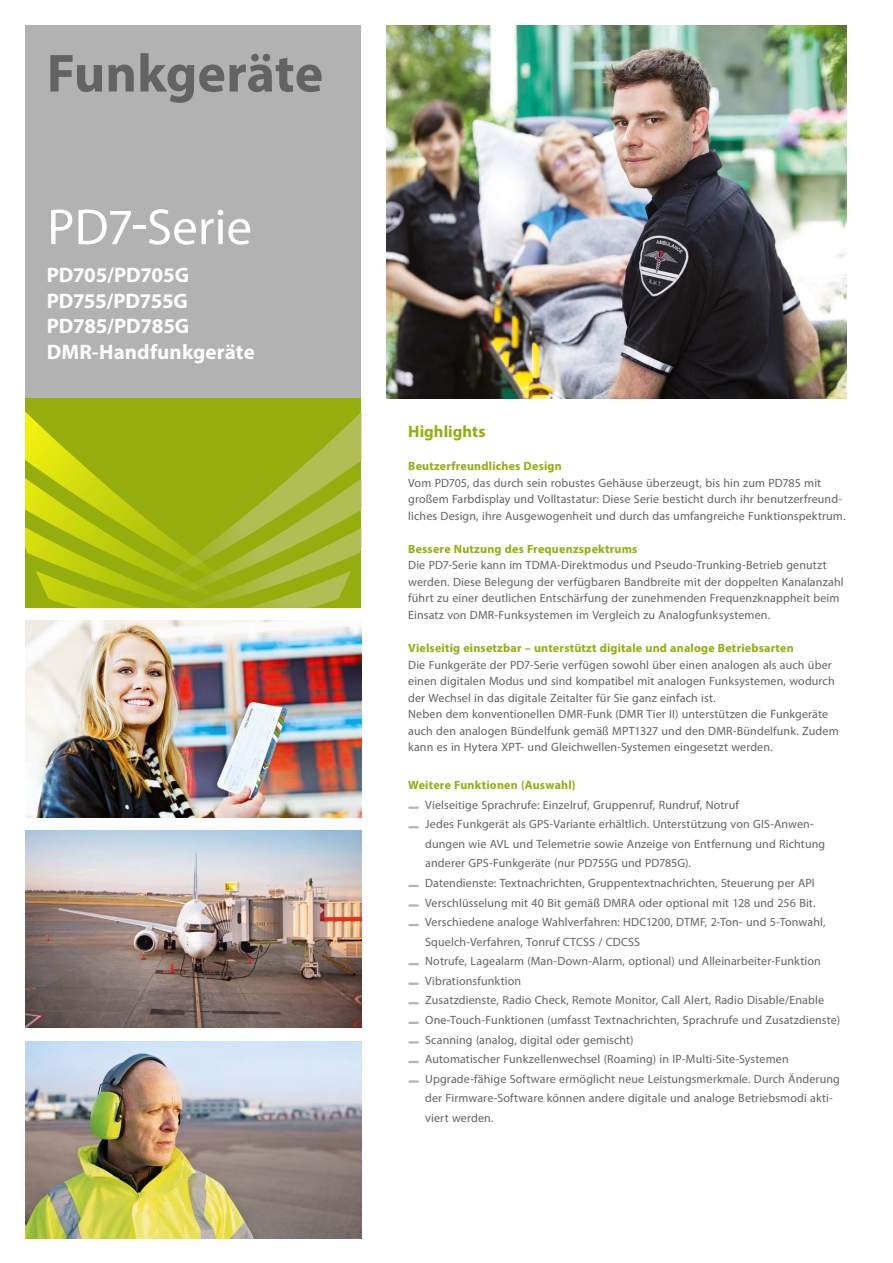
<style>
.page{position:relative;width:893px;height:1263px;background:#fff}
.page>*{position:absolute;margin:0;border:0;box-sizing:border-box;transform-origin:0 0}
.Produkt__Produktgrup{font:700 54px "Myriad Pro";color:#646363}
.Produkt__Bezeichnung{font:51px "Myriad Pro";color:#fff}
.Produkt__Bezeichnung-2{font:700 21px/25.5px "Myriad Pro";letter-spacing:-.005em;color:#fff}
.Text_-_Headline{font:700 16.5px "Myriad Pro";letter-spacing:.005em;color:#95ad0d}
.Text_-_Aufzählung_Fl{font:12px/19.5px "Myriad Pro";letter-spacing:.01em;color:#646363}
.Text_-_Fließtext_8pt{font:12px/16.5px "Myriad Pro";letter-spacing:.01em;color:#646363}
.Text_-_Fliesstext_8p{font:12px/16.5px "Myriad Pro";letter-spacing:.01em;color:#646363}
.Text_-_Subhead_8pt{font:700 12px "Myriad Pro";letter-spacing:.015em;color:#95ad0d}
.Text_-_Aufzählung_Su{font:700 12px "Myriad Pro";letter-spacing:.015em;color:#95ad0d}
</style>
<div class="page">
<div style="left:26px;top:26px;width:335px;height:372px;background:#b3b2b2"></div>
<svg style="left:275px;top:412px;width:86px;height:196px;background:#a2b52f"></svg>
<svg style="left:26px;top:398px;width:249px;height:210px;background:#a1b610"></svg>
<img style="left:387px;top:26px;width:459px;height:372px">
<img style="left:26px;top:1041px;width:335px;height:197px">
<img style="left:26px;top:830px;width:335px;height:197px">
<img style="left:26px;top:621px;width:335px;height:197px">
<svg style="left:409px;top:806px;width:9px;height:3px"></svg>
<svg style="left:409px;top:826px;width:9px;height:2px"></svg>
<svg style="left:409px;top:885px;width:9px;height:2px"></svg>
<svg style="left:409px;top:904px;width:9px;height:2px"></svg>
<svg style="left:409px;top:924px;width:9px;height:2px"></svg>
<svg style="left:409px;top:963px;width:9px;height:2px"></svg>
<svg style="left:409px;top:982px;width:9px;height:3px"></svg>
<svg style="left:409px;top:1002px;width:9px;height:2px"></svg>
<svg style="left:409px;top:1022px;width:9px;height:2px"></svg>
<svg style="left:409px;top:1041px;width:9px;height:2px"></svg>
<svg style="left:409px;top:1061px;width:9px;height:2px"></svg>
<svg style="left:409px;top:1080px;width:9px;height:3px"></svg>
<p class="Produkt__Produktgrup" style="left:47px;top:38px;width:278px">Funkgeräte</p>
<p class="Produkt__Bezeichnung" style="left:47px;top:196px;width:206px">PD7-Serie</p>
<p class="Produkt__Bezeichnung-2" style="left:47px;top:262px;width:210px">PD705/PD705G<br>PD755/PD755G<br>PD785/PD785G<br>DMR-Handfunkgeräte</p>
<p class="Text_-_Headline" style="left:408px;top:421px;width:79px">Highlights</p>
<p class="Text_-_Subhead_8pt" style="left:408px;top:458px;width:155px">Beutzerfreundliches Design</p>
<p class="Text_-_Fließtext_8pt" style="left:408px;top:474px;width:439px">Vom PD705, das durch sein robustes Gehäuse überzeugt, bis hin zum PD785 mit großem Farbdisplay und Volltastatur: Diese Serie besticht durch ihr benutzerfreund&shy;liches Design, ihre Ausgewogenheit und durch das umfangreiche Funktionspektrum.</p>
<p class="Text_-_Subhead_8pt" style="left:408px;top:541px;width:231px">Bessere Nutzung des Frequenzspektrums</p>
<p class="Text_-_Fliesstext_8p" style="left:408px;top:557px;width:437px">Die PD7-Serie kann im TDMA-Direktmodus und Pseudo-Trunking-Betrieb genutzt werden. Diese Belegung der verfügbaren Bandbreite mit der doppelten Kanalanzahl führt zu einer deutlichen Entschärfung der zunehmenden Frequenzknappheit beim Einsatz von DMR-Funksystemen im Vergleich zu Analogfunksystemen.</p>
<p class="Text_-_Aufzählung_Su" style="left:408px;top:640px;width:387px">Vielseitig einsetzbar – unterstützt digitale und analoge Betriebsarten</p>
<p class="Text_-_Fließtext_8pt" style="left:408px;top:656px;width:428px">Die Funkgeräte der PD7-Serie verfügen sowohl über einen analogen als auch über einen digitalen Modus und sind kompatibel mit analogen Funksystemen, wodurch der Wechsel in das digitale Zeitalter für Sie ganz einfach ist.</p>
<p class="Text_-_Fließtext_8pt" style="left:408px;top:706px;width:432px">Neben dem konventionellen DMR-Funk (DMR Tier II) unterstützen die Funkgeräte auch den analogen Bündelfunk gemäß MPT1327 und den DMR-Bündelfunk. Zudem kann es in Hytera XPT- und Gleichwellen-Systemen eingesetzt werden.</p>
<p class="Text_-_Subhead_8pt" style="left:408px;top:777px;width:169px">Weitere Funktionen (Auswahl)</p>
<p class="Text_-_Aufzählung_Fl" style="left:425px;top:795px;width:315px">Vielseitige Sprachrufe: Einzelruf, Gruppenruf, Rundruf, Notruf</p>
<p class="Text_-_Aufzählung_Fl" style="left:425px;top:814px;width:401px">Jedes Funkgerät als GPS-Variante erhältlich. Unterstützung von GIS-Anwen&shy;dungen wie AVL und Telemetrie sowie Anzeige von Entfernung und Richtung anderer GPS-Funkgeräte (nur PD755G und PD785G).</p>
<p class="Text_-_Aufzählung_Fl" style="left:425px;top:873px;width:391px">Datendienste: Textnachrichten, Gruppentextnachrichten, Steuerung per API</p>
<p class="Text_-_Aufzählung_Fl" style="left:425px;top:893px;width:392px">Verschlüsselung mit 40 Bit gemäß DMRA oder optional mit 128 und 256 Bit.</p>
<p class="Text_-_Aufzählung_Fl" style="left:425px;top:912px;width:402px">Verschiedene analoge Wahlverfahren: HDC1200, DTMF, 2-Ton- und 5-Tonwahl,<br>Squelch-Verfahren, Tonruf CTCSS / CDCSS</p>
<p class="Text_-_Aufzählung_Fl" style="left:425px;top:951px;width:397px">Notrufe, Lagealarm (Man-Down-Alarm, optional) und Alleinarbeiter-Funktion</p>
<p class="Text_-_Aufzählung_Fl" style="left:425px;top:971px;width:97px">Vibrationsfunktion</p>
<p class="Text_-_Aufzählung_Fl" style="left:425px;top:990px;width:400px">Zusatzdienste, Radio Check, Remote Monitor, Call Alert, Radio Disable/Enable</p>
<p class="Text_-_Aufzählung_Fl" style="left:425px;top:1010px;width:416px">One-Touch-Funktionen (umfasst Textnachrichten, Sprachrufe und Zusatzdienste)</p>
<p class="Text_-_Aufzählung_Fl" style="left:425px;top:1029px;width:210px">Scanning (analog, digital oder gemischt)</p>
<p class="Text_-_Aufzählung_Fl" style="left:425px;top:1049px;width:365px">Automatischer Funkzellenwechsel (Roaming) in IP-Multi-Site-Systemen</p>
<p class="Text_-_Aufzählung_Fl" style="left:425px;top:1069px;width:416px">Upgrade-fähige Software ermöglicht neue Leistungsmerkmale. Durch Änderung der Firmware-Software können andere digitale und analoge Betriebsmodi akti&shy;viert werden.</p>
</div>
